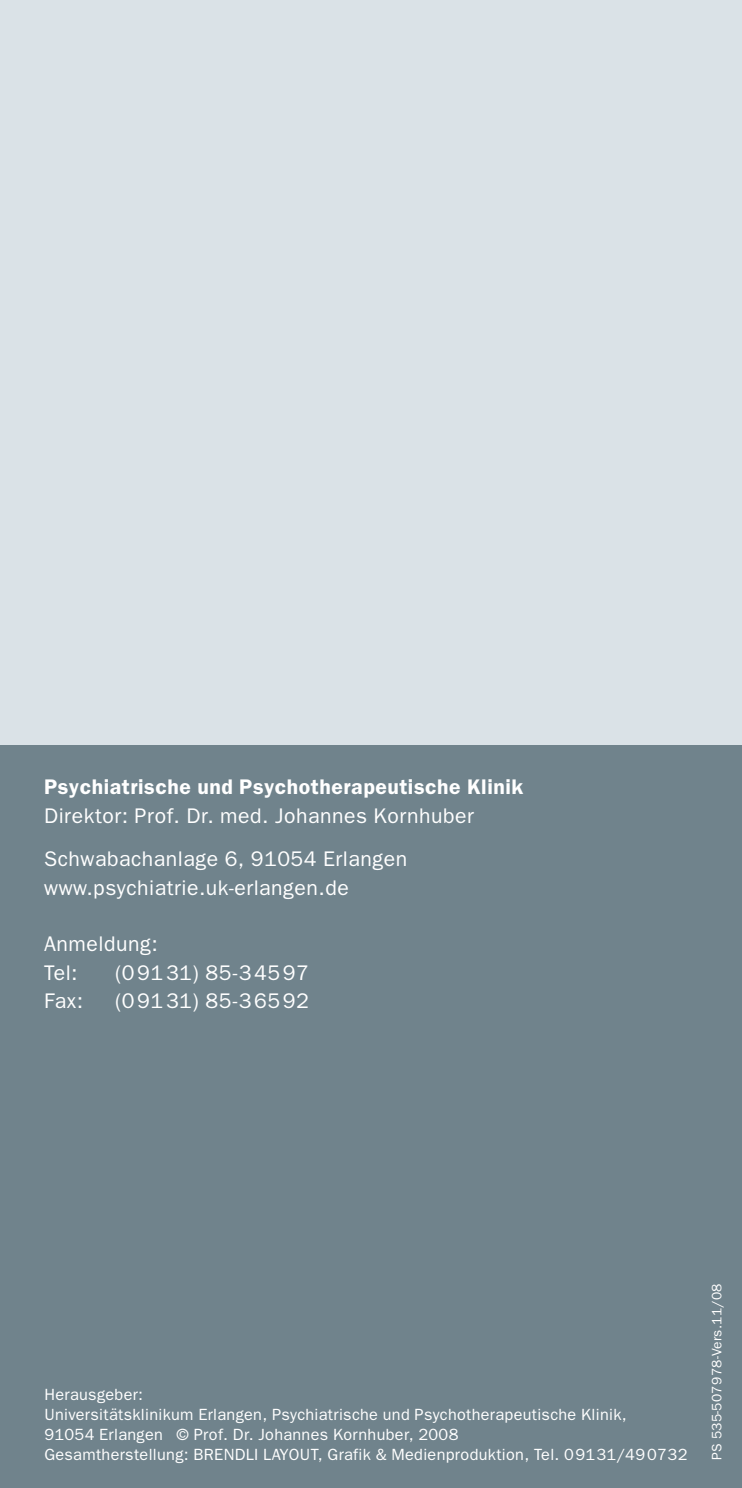
<style>
.page{position:relative;width:742px;height:1488px;background:#fff}
.page>*{position:absolute;margin:0;border:0;box-sizing:border-box;transform-origin:0 0}
.t1{font:21.25px/43px "Franklin Gothic";letter-spacing:.025em;color:#fff}
.t2{font:600 21.25px "Franklin Gothic";letter-spacing:.025em;color:#fff}
.t3{font:16.25px/20px "Franklin Gothic";letter-spacing:.02em;color:#fff}
.t4{font:13.75px "Franklin Gothic";letter-spacing:.02em;color:#fff}
</style>
<div class="page">
<div style="left:0;top:744px;width:742px;height:744px;background:#70838c"></div>
<div style="left:0;top:0;width:742px;height:744px;background:#dae2e7"></div>
<h1 class="t2" style="left:44px;top:774px;width:481px">Psychiatrische und Psychotherapeutische Klinik</h1>
<h1 class="t1" style="left:44px;top:794px;width:431px">Direktor: Prof. Dr. med. Johannes Kornhuber<br>Schwabachanlage 6, 91054 Erlangen</h1>
<h1 class="t1" style="left:44px;top:866px;width:306px">www.psychiatrie.uk-erlangen.de</h1>
<h1 class="t1" style="left:44px;top:930px;width:115px;line-height:28.2px">Anmeldung:<br>Tel:</h1>
<h1 class="t1" style="left:115px;top:951px;width:196px">(09131) 85-34597</h1>
<h1 class="t1" style="left:44px;top:979px;width:40px">Fax:</h1>
<h1 class="t1" style="left:115px;top:979px;width:196px">(09131) 85-36592</h1>
<p class="t3" style="left:44px;top:1384px;width:645px">Herausgeber:<br>Universitätsklinikum Erlangen, Psychiatrische und Psychotherapeutische Klinik,<br>91054 Erlangen © Prof. Dr. Johannes Kornhuber, 2008<br>Gesamtherstellung: BRENDLI LAYOUT, Grafik &amp; Medienproduktion, Tel. 09131/490732</p>
<p class="t4" style="left:709px;top:1460px;width:178px;rotate:-90deg">PS 535-507978-Vers.11/08</p>
</div>
